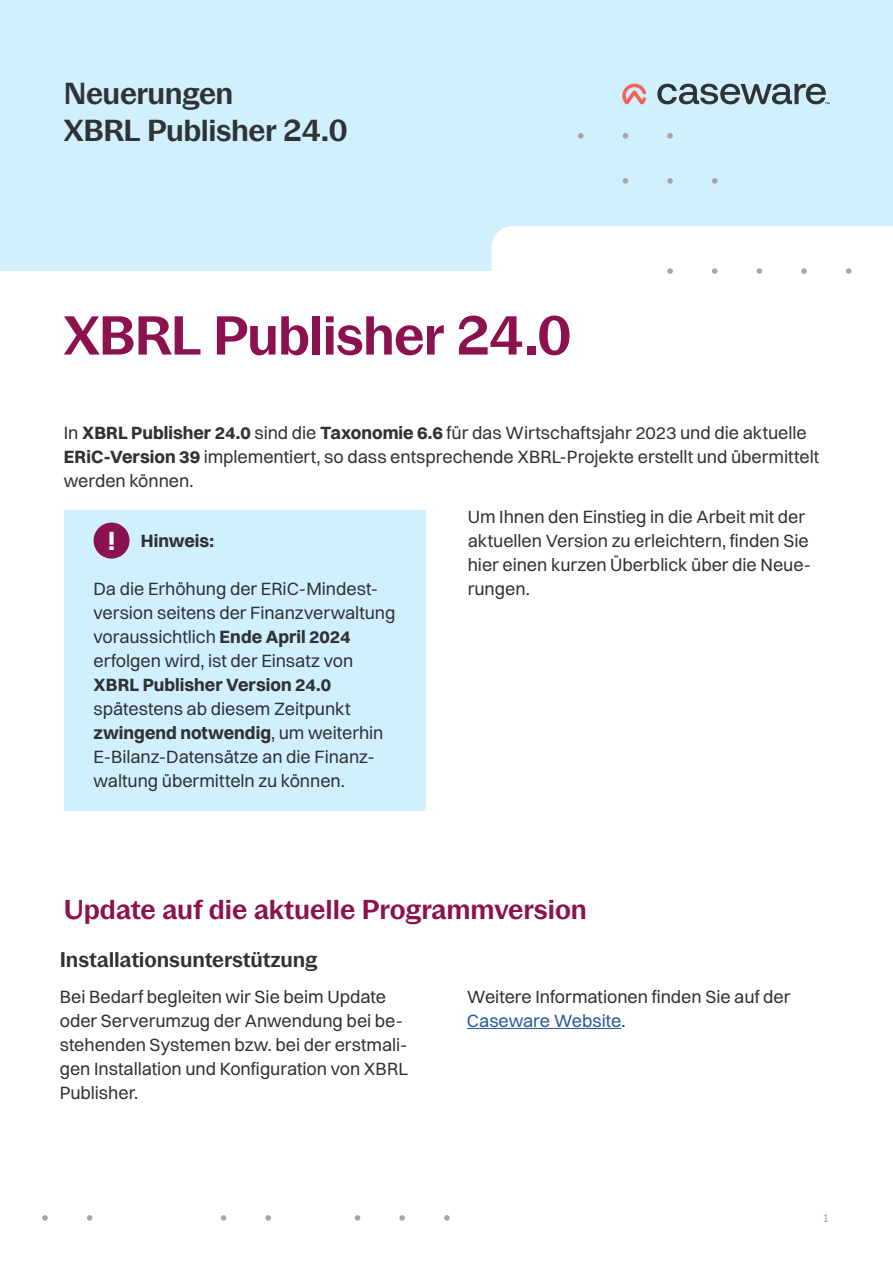
<style>
.page{position:relative;width:893px;height:1263px;background:#fff}
.page>*{position:absolute;margin:0;border:0;box-sizing:border-box;transform-origin:0 0}
.t1{font:600 54px "Pastiche Grotesque";letter-spacing:-.02em;color:#8c124f}
.t2{font:600 30px/37.5px "Pastiche Grotesque";letter-spacing:-.015em;color:#303333}
.t3{font:600 27px "Pastiche Grotesque";color:#8c124f}
.t4{font:700 26.7px "Switzer";color:#fff}
.t5{font:600 21px "Pastiche Grotesque";letter-spacing:-.005em;color:#303333}
.t6{font:18px/24px "Switzer";letter-spacing:-.005em;color:#303333}
.t7{font:700 18px "Switzer";color:#303333}
.t8{font:12px "Switzer";color:#a8a6a8}
.s1{font-weight:700}
.s2{color:#275b9b}
</style>
<div class="page">
<div style="left:0;top:0;width:893px;height:357px;background:#d1f0ff"></div>
<svg style="left:491px;top:226px;width:402px;height:803px"></svg>
<div style="left:0;top:271px;width:530px;height:992px;background:#fff"></div>
<svg style="left:42px;top:1215px;width:6px;height:6px"></svg>
<svg style="left:87px;top:1215px;width:5px;height:6px"></svg>
<svg style="left:221px;top:1215px;width:5px;height:6px"></svg>
<svg style="left:265px;top:1215px;width:6px;height:6px"></svg>
<svg style="left:355px;top:1215px;width:5px;height:6px"></svg>
<svg style="left:399px;top:1215px;width:6px;height:6px"></svg>
<svg style="left:444px;top:1215px;width:6px;height:6px"></svg>
<svg style="left:622px;top:84px;width:24px;height:20px"></svg>
<svg style="left:657px;top:84px;width:172px;height:20px"></svg>
<svg style="left:578px;top:133px;width:6px;height:6px"></svg>
<svg style="left:623px;top:133px;width:5px;height:6px"></svg>
<svg style="left:667px;top:133px;width:6px;height:6px"></svg>
<svg style="left:623px;top:178px;width:5px;height:6px"></svg>
<svg style="left:667px;top:178px;width:6px;height:6px"></svg>
<svg style="left:712px;top:178px;width:5px;height:6px"></svg>
<svg style="left:667px;top:268px;width:6px;height:6px"></svg>
<svg style="left:712px;top:268px;width:5px;height:6px"></svg>
<svg style="left:757px;top:268px;width:5px;height:6px"></svg>
<svg style="left:801px;top:268px;width:6px;height:6px"></svg>
<svg style="left:846px;top:268px;width:5px;height:6px"></svg>
<div style="left:64px;top:511px;width:361px;height:300px;background:#d1f0ff"></div>
<div style="left:94px;top:523px;width:36px;height:36px;background:#8c124f;border-radius:50%"></div>
<hr style="left:467px;top:1028px;width:154px;height:1px;background:#275b9b">
<h2 class="t2" style="left:64px;top:72px;width:286px">Neuerungen<br>XBRL Publisher 24.0</h2>
<h1 class="t1" style="left:64px;top:295px;width:510px">XBRL Publisher 24.0</h1>
<p class="t6" style="left:64px;top:420px;width:757px">In <span class="s1">XBRL Publisher 24.0</span> sind die <span class="s1">Taxonomie 6.6</span> für das Wirtschaftsjahr 2023 und die aktuelle<br><span class="s1">ERiC-Version 39</span> implementiert, so dass entsprechende XBRL-Projekte erstellt und übermittelt werden können.</p>
<h3 class="t4" style="left:107px;top:524px;width:11px">!</h3>
<p class="t7" style="left:141px;top:529px;width:75px">Hinweis:</p>
<p class="t6" style="left:94px;top:576px;width:303px">Da die Erhöhung der ERiC-Mindest&shy;version seitens der Finanzverwaltung voraussichtlich <span class="s1">Ende April 2024 </span>erfolgen wird, ist der Einsatz von</p>
<p class="t7" style="left:94px;top:673px;width:239px">XBRL Publisher Version 24.0</p>
<p class="t6" style="left:94px;top:696px;width:292px">spätestens ab diesem Zeitpunkt <span class="s1">zwingend notwendig</span>, um weiterhin E-Bilanz-Datensätze an die Finanz&shy;waltung übermitteln zu können.</p>
<p class="t6" style="left:468px;top:504px;width:345px">Um Ihnen den Einstieg in die Arbeit mit der aktuellen Version zu erleichtern, finden Sie hier einen kurzen Überblick über die Neue&shy;rungen.</p>
<h3 class="t3" style="left:64px;top:889px;width:525px">Update auf die aktuelle Programmversion</h3>
<p class="t5" style="left:60px;top:943px;width:259px">Installationsunterstützung</p>
<p class="t6" style="left:60px;top:984px;width:350px">Bei Bedarf begleiten wir Sie beim Update oder Serverumzug der Anwendung bei be&shy;stehenden Systemen bzw. bei der erstmali&shy;gen Installation und Konfiguration von XBRL Publisher.</p>
<p class="t6" style="left:467px;top:984px;width:325px">Weitere Informationen finden Sie auf der<br><span class="s2">Caseware Website</span>.</p>
<p class="t8" style="left:823px;top:1210px;width:8px">1</p>
</div>
